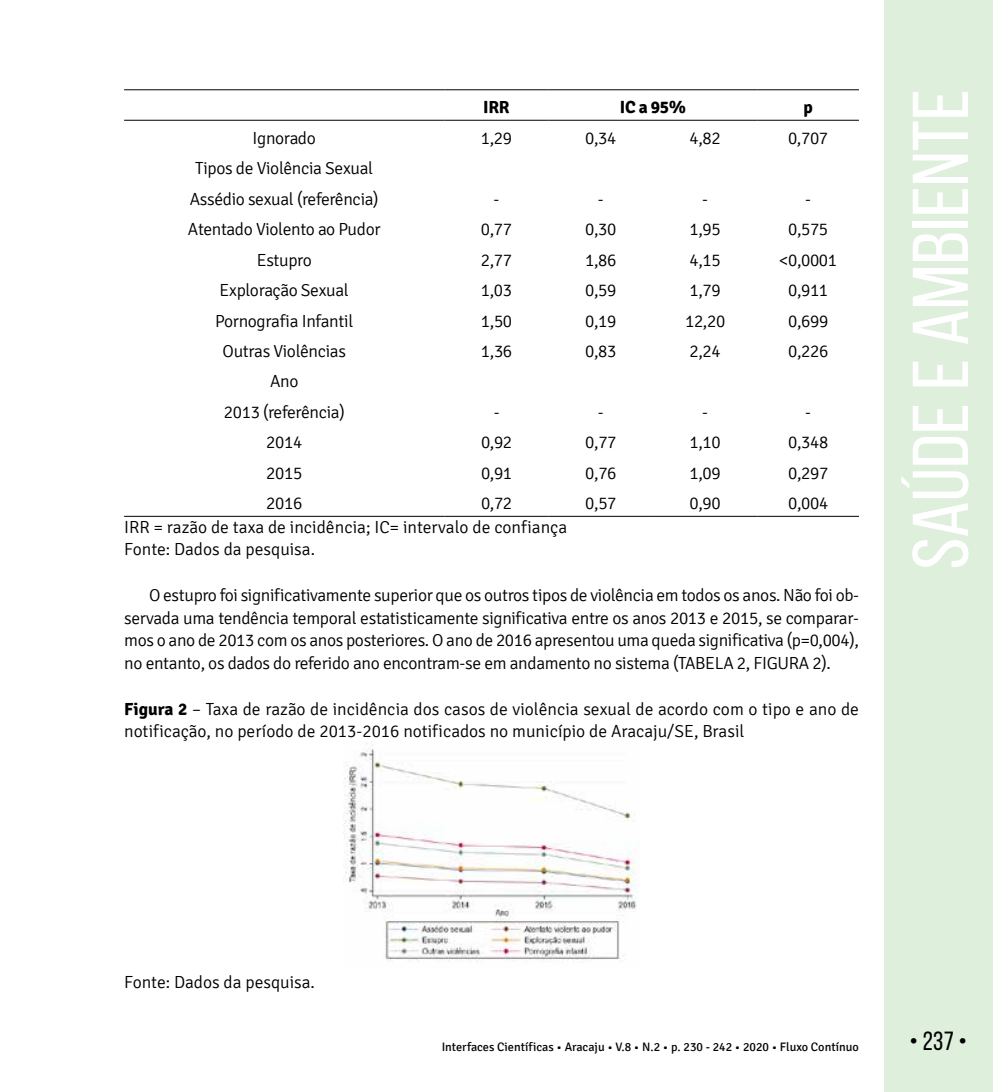
<style>
.page{position:relative;width:993px;height:1092px;background:#fff}
.page>*{position:absolute;margin:0;border:0;box-sizing:border-box;transform-origin:0 0}
.t1{font:78.75px "Bebas Neue";color:#fff;scale:1.09 1}
.t2{font:26.25px "Bebas Neue";color:#000}
.t3{font:300 17.5px/22.8px "Signika";letter-spacing:-.02em;color:#000;text-align:center}
.t4{font:300 17.5px/22.8px "Signika";color:#000}
.t5{font:700 17.5px "Signika";letter-spacing:-.02em;color:#000}
.t6{font:12.25px "Signika";color:#000}
.s1{font-weight:700}
</style>
<div class="page">
<div style="left:883px;top:0;width:109px;height:1091px;background:#deefdc"></div>
<hr style="left:124px;top:89px;width:320px;height:1px;background:#000">
<hr style="left:444px;top:89px;width:104px;height:1px;background:#000">
<hr style="left:548px;top:89px;width:104px;height:1px;background:#000">
<hr style="left:652px;top:89px;width:105px;height:1px;background:#000">
<hr style="left:757px;top:89px;width:101px;height:1px;background:#000">
<hr style="left:124px;top:120px;width:320px;height:1px;background:#000">
<hr style="left:444px;top:120px;width:104px;height:1px;background:#000">
<hr style="left:548px;top:120px;width:104px;height:1px;background:#000">
<hr style="left:652px;top:120px;width:105px;height:1px;background:#000">
<hr style="left:757px;top:120px;width:101px;height:1px;background:#000">
<hr style="left:124px;top:516px;width:320px;height:1px;background:#000">
<hr style="left:444px;top:516px;width:104px;height:1px;background:#000">
<hr style="left:548px;top:516px;width:104px;height:1px;background:#000">
<hr style="left:652px;top:516px;width:105px;height:1px;background:#000">
<hr style="left:757px;top:516px;width:101px;height:1px;background:#000">
<img style="left:344px;top:743px;width:295px;height:220px">
<p class="t5" style="left:483px;top:97px;width:28px">IRR</p>
<p class="t5" style="left:619px;top:97px;width:68px">IC a 95%</p>
<p class="t5" style="left:803px;top:97px;width:11px">p</p>
<p class="t3" style="left:252px;top:127px;width:65px">Ignorado</p>
<p class="t3" style="left:480px;top:127px;width:33px">1,29</p>
<p class="t3" style="left:585px;top:127px;width:33px">0,34</p>
<p class="t3" style="left:689px;top:127px;width:33px">4,82</p>
<p class="t3" style="left:787px;top:127px;width:42px">0,707</p>
<p class="t3" style="left:190px;top:153px;width:190px;line-height:30.4px">Tipos de Violência Sexual<br>Assédio sexual (referência)</p>
<p class="t3" style="left:493px;top:188px;width:7px">-</p>
<p class="t3" style="left:597px;top:188px;width:7px">-</p>
<p class="t3" style="left:702px;top:188px;width:7px">-</p>
<p class="t3" style="left:805px;top:188px;width:7px">-</p>
<p class="t3" style="left:188px;top:218px;width:194px">Atentado Violento ao Pudor</p>
<p class="t3" style="left:481px;top:218px;width:33px">0,77</p>
<p class="t3" style="left:585px;top:218px;width:33px">0,30</p>
<p class="t3" style="left:689px;top:218px;width:33px">1,95</p>
<p class="t3" style="left:787px;top:218px;width:42px">0,575</p>
<p class="t3" style="left:257px;top:248px;width:56px">Estupro</p>
<p class="t3" style="left:481px;top:248px;width:33px">2,77</p>
<p class="t3" style="left:585px;top:248px;width:33px">1,86</p>
<p class="t3" style="left:689px;top:248px;width:33px">4,15</p>
<p class="t3" style="left:778px;top:248px;width:59px">&lt;0,0001</p>
<p class="t3" style="left:219px;top:279px;width:131px">Exploração Sexual</p>
<p class="t3" style="left:481px;top:279px;width:33px">1,03</p>
<p class="t3" style="left:585px;top:279px;width:33px">0,59</p>
<p class="t3" style="left:689px;top:279px;width:33px">1,79</p>
<p class="t3" style="left:787px;top:279px;width:42px">0,911</p>
<p class="t3" style="left:215px;top:309px;width:139px">Pornografia Infantil</p>
<p class="t3" style="left:481px;top:309px;width:33px">1,50</p>
<p class="t3" style="left:585px;top:309px;width:33px">0,19</p>
<p class="t3" style="left:685px;top:309px;width:42px">12,20</p>
<p class="t3" style="left:787px;top:309px;width:42px">0,699</p>
<p class="t3" style="left:222px;top:340px;width:125px">Outras Violências</p>
<p class="t3" style="left:481px;top:340px;width:33px">1,36</p>
<p class="t3" style="left:585px;top:340px;width:33px">0,83</p>
<p class="t3" style="left:689px;top:340px;width:33px">2,24</p>
<p class="t3" style="left:787px;top:340px;width:42px">0,226</p>
<p class="t3" style="left:224px;top:366px;width:122px;line-height:30.4px">Ano<br>2013 (referência)</p>
<p class="t3" style="left:493px;top:401px;width:7px">-</p>
<p class="t3" style="left:597px;top:401px;width:7px">-</p>
<p class="t3" style="left:702px;top:401px;width:7px">-</p>
<p class="t3" style="left:805px;top:401px;width:7px">-</p>
<p class="t3" style="left:266px;top:431px;width:38px">2014</p>
<p class="t3" style="left:481px;top:431px;width:33px">0,92</p>
<p class="t3" style="left:585px;top:431px;width:33px">0,77</p>
<p class="t3" style="left:689px;top:431px;width:33px">1,10</p>
<p class="t3" style="left:787px;top:431px;width:42px">0,348</p>
<p class="t3" style="left:266px;top:462px;width:38px">2015</p>
<p class="t3" style="left:481px;top:462px;width:33px">0,91</p>
<p class="t3" style="left:585px;top:462px;width:33px">0,76</p>
<p class="t3" style="left:689px;top:462px;width:33px">1,09</p>
<p class="t3" style="left:787px;top:462px;width:42px">0,297</p>
<p class="t3" style="left:266px;top:492px;width:38px">2016</p>
<p class="t3" style="left:481px;top:492px;width:33px">0,72</p>
<p class="t3" style="left:585px;top:492px;width:33px">0,57</p>
<p class="t3" style="left:689px;top:492px;width:33px">0,90</p>
<p class="t3" style="left:787px;top:492px;width:42px">0,004</p>
<p class="t4" style="left:124px;top:515px;width:444px">IRR = razão de taxa de incidência; IC= intervalo de confiança<br>Fonte: Dados da pesquisa.</p>
<p class="t3" style="left:124px;top:584px;width:736px;text-align:justify;text-indent:25px">O estupro foi significativamente superior que os outros tipos de violência em todos os anos. Não foi ob&shy;servada uma tendência temporal estatisticamente significativa entre os anos 2013 e 2015, se comparar&shy;mos o ano de 2013 com os anos posteriores. O ano de 2016 apresentou uma queda significativa (p=0,004), no entanto, os dados do referido ano encontram-se em andamento no sistema (TABELA 2, FIGURA 2).</p>
<p class="t4" style="left:124px;top:697px;width:736px"><span class="s1">Figura 2</span> – Taxa de razão de incidência dos casos de violência sexual de acordo com o tipo e ano de notificação, no período de 2013-2016 notificados no município de Aracaju/SE, Brasil</p>
<h1 class="t1" style="left:897px;top:569px;width:442px;rotate:-90deg">Saúde e Ambiente</h1>
<p class="t4" style="left:124px;top:970px;width:192px">Fonte: Dados da pesquisa.</p>
<p class="t6" style="left:441px;top:1040px;width:418px">Interfaces Científicas • Aracaju • V.8 • N.2 • p. 230 - 242 • 2020 • Fluxo Contínuo</p>
<h2 class="t2" style="left:909px;top:1026px;width:59px">• 237 •</h2>
</div>
